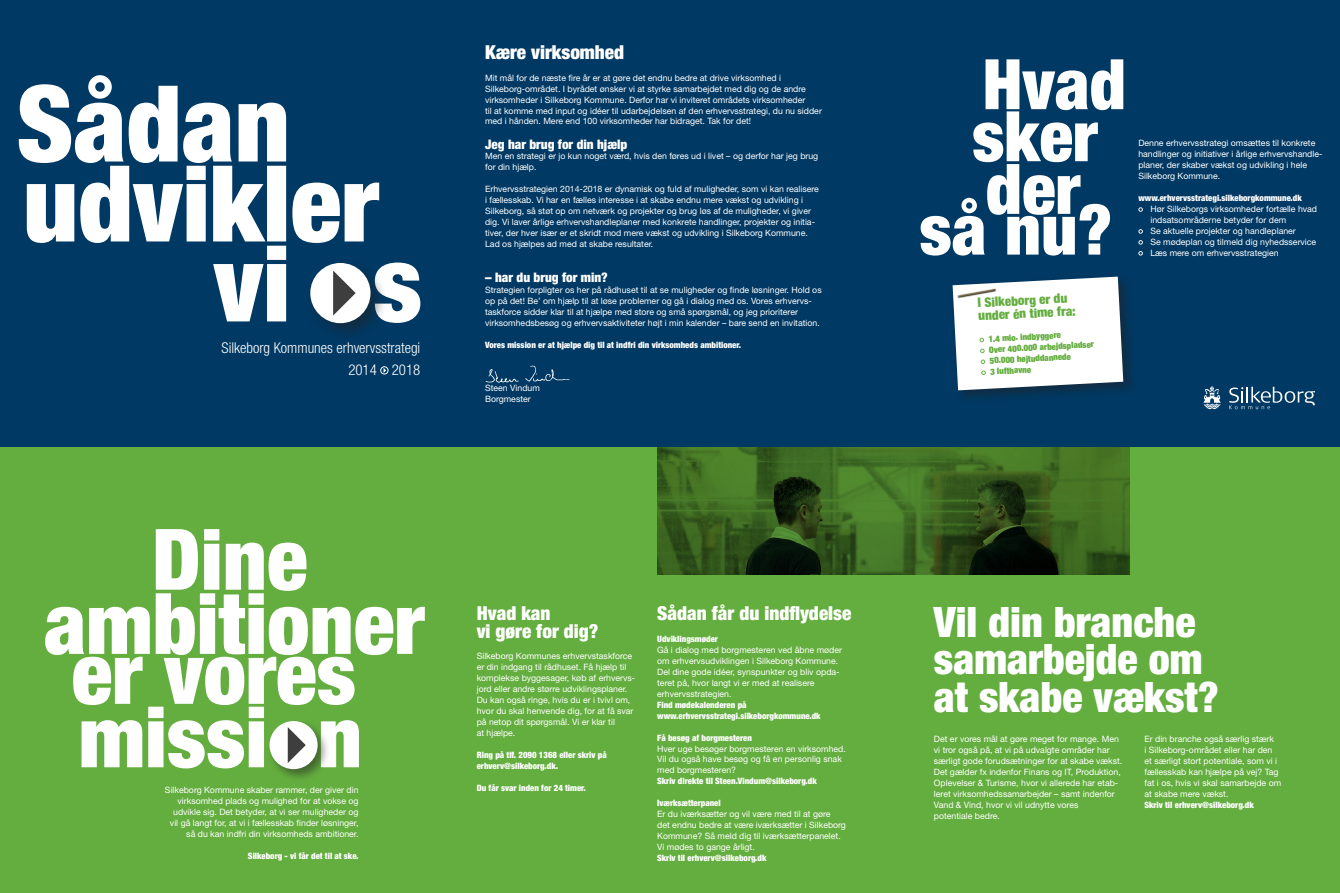
<style>
.page{position:relative;width:1340px;height:893px;background:#fff}
.page>*{position:absolute;margin:0;border:0;box-sizing:border-box;transform-origin:0 0}
.t1{font:900 condensed 42px/37.8px "Helvetica Neue LT Std";color:#fff}
.t2{font:900 condensed 19.25px/17.3px "Helvetica Neue LT Std";color:#fff}
.t3{font:300 condensed 14.88px/22.3px "Helvetica Neue LT Std";color:#fff;text-align:right}
.t4{font:900 condensed 13.12px "Helvetica Neue LT Std";color:#fff}
.t5{font:900 condensed 13.12px/13.1px "Helvetica Neue LT Std";color:#64ae3f}
.t6{font:8.75px/10.9px "Helvetica Neue LT Std";color:#fff}
.t7{font:900 condensed 8.75px/10.9px "Helvetica Neue LT Std";color:#fff}
.t8{font:900 condensed 8.75px/10.9px "Helvetica Neue LT Std";color:#64ae3f}
</style>
<div class="page">
<div style="left:446px;top:446px;width:447px;height:447px;background:#64ae3f"></div>
<div style="left:0;top:446px;width:446px;height:447px;background:#64ae3f"></div>
<div style="left:893px;top:446px;width:446px;height:447px;background:#64ae3f"></div>
<div style="left:267px;top:718px;width:64px;height:64px;background:#231f20;opacity:.5"></div>
<svg style="left:45px;top:529px;width:380px;height:239px"></svg>
<img style="left:657px;top:446px;width:472px;height:128px">
<div style="left:893px;top:0;width:446px;height:446px;background:#003963"></div>
<div style="left:0;top:0;width:446px;height:446px;background:#003963"></div>
<div style="left:446px;top:0;width:447px;height:446px;background:#003963"></div>
<svg style="left:485px;top:369px;width:34px;height:14px"></svg>
<svg style="left:525px;top:366px;width:44px;height:16px"></svg>
<svg style="left:1138px;top:207px;width:4px;height:5px"></svg>
<svg style="left:1138px;top:229px;width:4px;height:5px"></svg>
<svg style="left:1138px;top:240px;width:4px;height:5px"></svg>
<svg style="left:1138px;top:251px;width:4px;height:5px"></svg>
<div style="left:949px;top:274px;width:187px;height:130px;background:#231f20;opacity:.5"></div>
<svg style="left:920px;top:59px;width:203px;height:197px"></svg>
<svg style="left:952px;top:277px;width:171px;height:113px;background:#e5e9ec"></svg>
<svg style="left:1203px;top:386px;width:17px;height:23px"></svg>
<svg style="left:1229px;top:387px;width:85px;height:22px"></svg>
<div style="left:306px;top:259px;width:82px;height:82px;background:#231f20;opacity:.5"></div>
<svg style="left:19px;top:75px;width:401px;height:248px"></svg>
<div style="left:380px;top:367px;width:8px;height:7px;border:1px solid #fff;border-radius:50%"></div>
<svg style="left:383px;top:368px;width:3px;height:5px"></svg>
<h3 class="t3" style="left:221px;top:336px;width:200px">Silkeborg Kommunes erhvervsstrategi<br>2014 2018</h3>
<h2 class="t2" style="left:485px;top:43px;width:141px">Kære virksomhed</h2>
<p class="t6" style="left:485px;top:72px;width:338px">Mit mål for de næste fire år er at gøre det endnu bedre at drive virksomhed i Silkeborg-området. I byrådet ønsker vi at styrke samarbejdet med dig og de andre virksomheder i Silkeborg Kommune. Derfor har vi inviteret områdets virksomheder<br>til at komme med input og idéer til udarbejdelsen af den erhvervsstrategi, du nu sidder med i hånden. Mere end 100 virksomheder har bidraget. Tak for det!</p>
<h3 class="t4" style="left:485px;top:136px;width:144px">Jeg har brug for din hjælp</h3>
<p class="t6" style="left:485px;top:151px;width:335px">Men en strategi er jo kun noget værd, hvis den føres ud i livet – og derfor har jeg brug for din hjælp.</p>
<p class="t6" style="left:485px;top:184px;width:335px">Erhvervsstrategien 2014-2018 er dynamisk og fuld af muligheder, som vi kan realisere i fællesskab. Vi har en fælles interesse i at skabe endnu mere vækst og udvikling i Silkeborg, så støt op om netværk og projekter og brug løs af de muligheder, vi giver dig. Vi laver årlige erhvervshandleplaner med konkrete handlinger, projekter og initia&shy;tiver, der hver især er et skridt mod mere vækst og udvikling i Silkeborg Kommune.<br>Lad os hjælpes ad med at skabe resultater.</p>
<h3 class="t4" style="left:485px;top:269px;width:124px">– har du brug for min?</h3>
<p class="t6" style="left:485px;top:284px;width:338px">Strategien forpligter os her på rådhuset til at se muligheder og finde løsninger. Hold os op på det! Be’ om hjælp til at løse problemer og gå i dialog med os. Vores erhvervs&shy;taskforce sidder klar til at hjælpe med store og små spørgsmål, og jeg prioriterer virksomhedsbesøg og erhvervsaktiviteter højt i min kalender – bare send en invitation.</p>
<p class="t7" style="left:485px;top:339px;width:257px">Vores mission er at hjælpe dig til at indfri din virksomheds ambitioner.</p>
<p class="t6" style="left:485px;top:383px;width:56px">Steen Vindum<br>Borgmester</p>
<h2 class="t2" style="left:477px;top:604px;width:123px">Hvad kan<br>vi gøre for dig?</h2>
<p class="t6" style="left:477px;top:651px;width:160px">Silkeborg Kommunes erhvervstaskforce er din indgang til rådhuset. Få hjælp til komplekse byggesager, køb af erhvervs&shy;jord eller andre større udviklingsplaner.<br>Du kan også ringe, hvis du er i tvivl om, hvor du skal henvende dig, for at få svar på netop dit spørgsmål. Vi er klar til<br>at hjælpe.</p>
<p class="t7" style="left:477px;top:749px;width:131px">Ring på tlf. 2090 1368 eller skriv på erhverv@silkeborg.dk.</p>
<p class="t6" style="left:165px;top:784px;width:195px">Silkeborg Kommune skaber rammer, der giver din</p>
<p class="t7" style="left:477px;top:782px;width:110px">Du får svar inden for 24 timer.</p>
<p class="t6" style="left:170px;top:795px;width:190px;text-align:right">virksomhed plads og mulighed for at vokse og udvikle sig. Det betyder, at vi ser muligheder og vil gå langt for, at vi i fællesskab finder løsninger, så du kan indfri din virksomheds ambitioner.</p>
<p class="t7" style="left:248px;top:850px;width:112px">Silkeborg - vi får det til at ske.</p>
<h2 class="t2" style="left:657px;top:604px;width:196px">Sådan får du indflydelse</h2>
<p class="t7" style="left:657px;top:633px;width:62px">Udviklingsmøder</p>
<p class="t6" style="left:657px;top:644px;width:186px">Gå i dialog med borgmesteren ved åbne møder om erhvervsudviklingen i Silkeborg Kommune.<br>Del dine gode idéer, synspunkter og bliv opda&shy;teret på, hvor langt vi er med at realisere erhvervsstrategien.</p>
<p class="t7" style="left:657px;top:699px;width:165px">Find mødekalenderen på www.erhvervsstrategi.silkeborgkommune.dk</p>
<p class="t7" style="left:657px;top:732px;width:96px">Få besøg af borgmesteren</p>
<p class="t6" style="left:657px;top:743px;width:190px">Hver uge besøger borgmesteren en virksomhed.<br>Vil du også have besøg og få en personlig snak med borgmesteren?</p>
<p class="t7" style="left:657px;top:776px;width:161px">Skriv direkte til Steen.Vindum@silkeborg.dk</p>
<p class="t7" style="left:657px;top:797px;width:65px">Iværksætterpanel</p>
<p class="t6" style="left:657px;top:808px;width:190px">Er du iværksætter og vil være med til at gøre<br>det endnu bedre at være iværksætter i Silkeborg Kommune? Så meld dig til iværksætterpanelet.<br>Vi mødes to gange årligt.</p>
<p class="t7" style="left:657px;top:852px;width:111px">Skriv til erhverv@silkeborg.dk</p>
<h3 class="t5" style="left:977px;top:296px;width:99px;rotate:-3deg">I Silkeborg er du under én time fra:</h3>
<p class="t8" style="left:988px;top:333px;width:106px;rotate:-3deg">1.4 mio. indbyggere<br>Over 400.000 arbejdspladser<br>50.000 højtuddannede<br>3 lufthavne</p>
<p class="t6" style="left:1138px;top:137px;width:186px">Denne erhvervsstrategi omsættes til konkrete handlinger og initiativer i årlige erhvervshandle&shy;planer, der skaber vækst og udvikling i hele Silkeborg Kommune.</p>
<p class="t7" style="left:1138px;top:192px;width:165px">www.erhvervsstrategi.silkeborgkommune.dk</p>
<p class="t6" style="left:1150px;top:203px;width:168px">Hør Silkeborgs virksomheder fortælle hvad indsatsområderne betyder for dem<br>Se aktuelle projekter og handleplaner<br>Se mødeplan og tilmeld dig nyhedsservice Læs mere om erhvervsstrategien</p>
<h1 class="t1" style="left:934px;top:602px;width:286px">Vil din branche samarbejde om at skabe vækst?</h1>
<p class="t6" style="left:934px;top:733px;width:190px">Det er vores mål at gøre meget for mange. Men vi tror også på, at vi på udvalgte områder har særligt gode forudsætninger for at skabe vækst.<br>Det gælder fx indenfor Finans og IT, Produktion, Oplevelser &amp; Turisme, hvor vi allerede har etab&shy;leret virksomhedssamarbejder – samt indenfor Vand &amp; Vind, hvor vi vil udnytte vores<br>potentiale bedre.</p>
<p class="t6" style="left:1144px;top:733px;width:138px">Er din branche også særlig stærk<br>i Silkeborg-området eller har den et særligt stort potentiale, som vi i fællesskab kan hjælpe på vej? Tag fat i os, hvis vi skal samarbejde om at skabe mere vækst.</p>
<p class="t7" style="left:1144px;top:799px;width:111px">Skriv til erhverv@silkeborg.dk</p>
</div>
